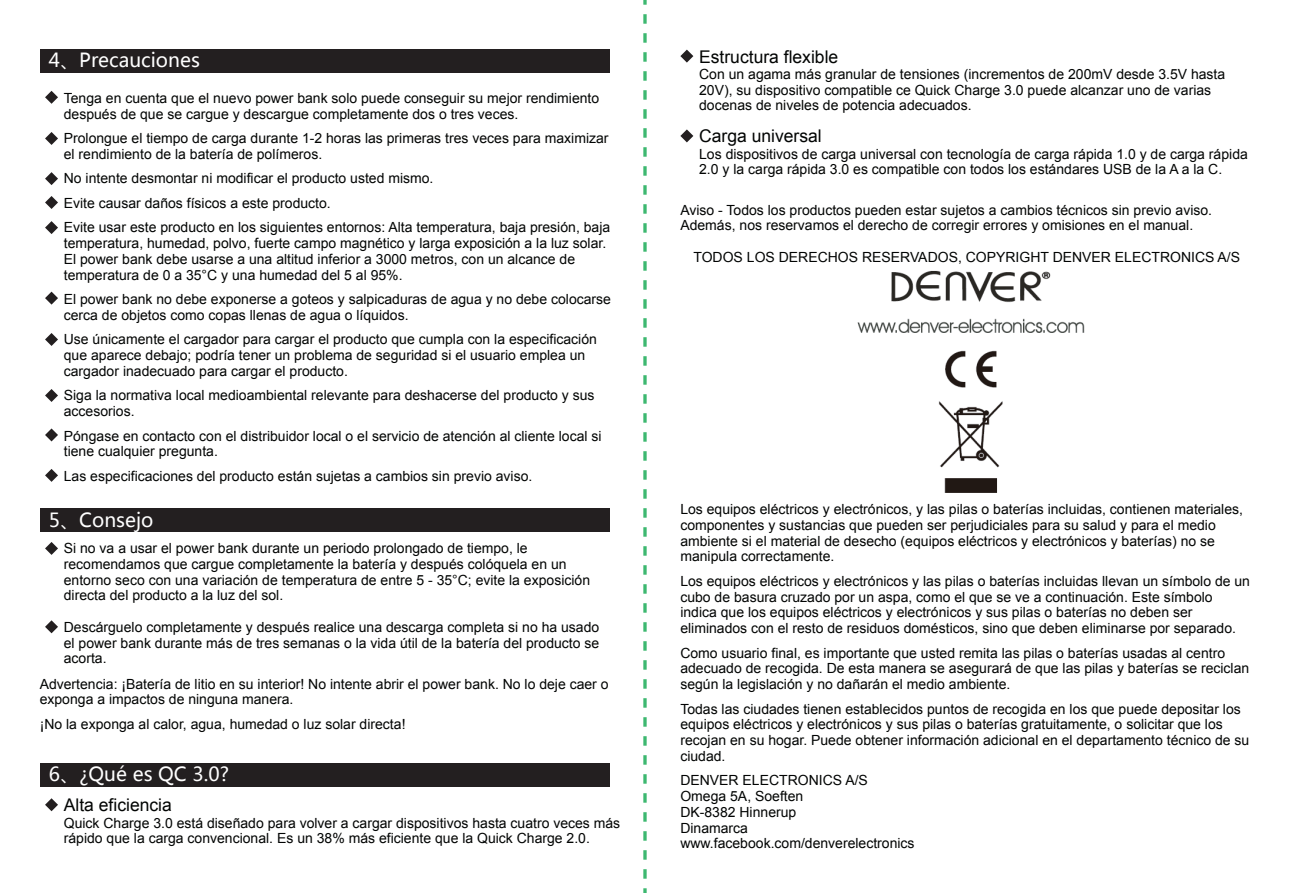
<style>
.page{position:relative;width:1290px;height:893px;background:#fff}
.page>*{position:absolute;margin:0;border:0;box-sizing:border-box;transform-origin:0 0}
.t1{font:19.25px "Microsoft Ya Hei";color:#fff}
.t2{font:17.5px "Arial";color:#020403}
.t3{font:14px/15.8px "Arial";color:#020403}
</style>
<div class="page">
<div style="left:40px;top:50px;width:569px;height:23px;background:#231f20"></div>
<div style="left:40px;top:509px;width:569px;height:23px;background:#231f20"></div>
<svg style="left:45px;top:542px;width:13px;height:13px"></svg>
<svg style="left:45px;top:620px;width:13px;height:13px"></svg>
<div style="left:40px;top:763px;width:569px;height:23px;background:#231f20"></div>
<svg style="left:45px;top:798px;width:13px;height:13px"></svg>
<svg style="left:45px;top:91px;width:13px;height:13px"></svg>
<svg style="left:45px;top:132px;width:13px;height:13px"></svg>
<svg style="left:45px;top:196px;width:13px;height:13px"></svg>
<svg style="left:45px;top:172px;width:13px;height:13px"></svg>
<svg style="left:45px;top:221px;width:13px;height:13px"></svg>
<svg style="left:45px;top:292px;width:13px;height:13px"></svg>
<svg style="left:45px;top:333px;width:13px;height:13px"></svg>
<svg style="left:45px;top:389px;width:13px;height:13px"></svg>
<svg style="left:45px;top:469px;width:13px;height:13px"></svg>
<svg style="left:45px;top:428px;width:13px;height:13px"></svg>
<img style="left:857px;top:270px;width:228px;height:223px">
<svg style="left:680px;top:50px;width:13px;height:13px"></svg>
<svg style="left:680px;top:129px;width:13px;height:13px"></svg>
<svg style="left:643px;top:0;width:4px;height:5px"></svg>
<svg style="left:643px;top:14px;width:4px;height:879px"></svg>
<h1 class="t1" style="left:49px;top:47px;width:153px">4、Precauciones</h1>
<p class="t3" style="left:64px;top:90px;width:537px">Tenga en cuenta que el nuevo power bank solo puede conseguir su mejor rendimiento después de que se cargue y descargue completamente dos o tres veces.</p>
<p class="t3" style="left:64px;top:130px;width:546px">Prolongue el tiempo de carga durante 1-2 horas las primeras tres veces para maximizar el rendimiento de la batería de polímeros.</p>
<p class="t3" style="left:64px;top:166px;width:548px;line-height:24.5px">No intente desmontar ni modificar el producto usted mismo.<br>Evite causar daños físicos a este producto.<br>Evite usar este producto en los siguientes entornos: Alta temperatura, baja presión, baja</p>
<p class="t3" style="left:64px;top:235px;width:544px">temperatura, humedad, polvo, fuerte campo magnético y larga exposición a la luz solar.<br>El power bank debe usarse a una altitud inferior a 3000 metros, con un alcance de temperatura de 0 a 35°C y una humedad del 5 al 95%.</p>
<p class="t3" style="left:64px;top:291px;width:549px">El power bank no debe exponerse a goteos y salpicaduras de agua y no debe colocarse cerca de objetos como copas llenas de agua o líquidos.</p>
<p class="t3" style="left:64px;top:332px;width:535px">Use únicamente el cargador para cargar el producto que cumpla con la especificación que aparece debajo; podría tener un problema de seguridad si el usuario emplea un cargador inadecuado para cargar el producto.</p>
<p class="t3" style="left:64px;top:388px;width:532px">Siga la normativa local medioambiental relevante para deshacerse del producto y sus accesorios.</p>
<p class="t3" style="left:64px;top:428px;width:539px">Póngase en contacto con el distribuidor local o el servicio de atención al cliente local si tiene cualquier pregunta.</p>
<p class="t3" style="left:64px;top:468px;width:470px">Las especificaciones del producto están sujetas a cambios sin previo aviso.</p>
<h1 class="t1" style="left:49px;top:507px;width:106px">5、Consejo</h1>
<p class="t3" style="left:64px;top:540px;width:528px">Si no va a usar el power bank durante un periodo prolongado de tiempo, le recomendamos que cargue completamente la batería y después colóquela en un entorno seco con una variación de temperatura de entre 5 - 35°C; evite la exposición directa del producto a la luz del sol.</p>
<p class="t3" style="left:64px;top:619px;width:537px;text-align:justify">Descárguelo completamente y después realice una descarga completa si no ha usado el power bank durante más de tres semanas o la vida útil de la batería del producto se acorta.</p>
<p class="t3" style="left:40px;top:676px;width:570px">Advertencia: ¡Batería de litio en su interior! No intente abrir el power bank. No lo deje caer o exponga a impactos de ninguna manera.</p>
<p class="t3" style="left:40px;top:716px;width:367px">¡No la exponga al calor, agua, humedad o luz solar directa!</p>
<h1 class="t1" style="left:49px;top:761px;width:182px">6、¿Qué es QC 3.0?</h1>
<p class="t2" style="left:64px;top:794px;width:109px">Alta eficiencia</p>
<p class="t3" style="left:64px;top:815px;width:558px">Quick Charge 3.0 está diseñado para volver a cargar dispositivos hasta cuatro veces más rápido que la carga convencional. Es un 38% más eficiente que la Quick Charge 2.0.</p>
<p class="t2" style="left:699px;top:45px;width:141px">Estructura flexible</p>
<p class="t3" style="left:699px;top:66px;width:528px">Con un agama más granular de tensiones (incrementos de 200mV desde 3.5V hasta<br>20V), su dispositivo compatible ce Quick Charge 3.0 puede alcanzar uno de varias docenas de niveles de potencia adecuados.</p>
<p class="t2" style="left:699px;top:125px;width:124px">Carga universal</p>
<p class="t3" style="left:699px;top:146px;width:550px">Los dispositivos de carga universal con tecnología de carga rápida 1.0 y de carga rápida<br>2.0 y la carga rápida 3.0 es compatible con todos los estándares USB de la A a la C.</p>
<p class="t3" style="left:680px;top:202px;width:533px">Aviso - Todos los productos pueden estar sujetos a cambios técnicos sin previo aviso.<br>Además, nos reservamos el derecho de corregir errores y omisiones en el manual.</p>
<p class="t3" style="left:693px;top:249px;width:548px">TODOS LOS DERECHOS RESERVADOS, COPYRIGHT DENVER ELECTRONICS A/S</p>
<p class="t3" style="left:680px;top:502px;width:564px">Los equipos eléctricos y electrónicos, y las pilas o baterías incluidas, contienen materiales, componentes y sustancias que pueden ser perjudiciales para su salud y para el medio ambiente si el material de desecho (equipos eléctricos y electrónicos y baterías) no se manipula correctamente.</p>
<p class="t3" style="left:680px;top:573px;width:571px">Los equipos eléctricos y electrónicos y las pilas o baterías incluidas llevan un símbolo de un cubo de basura cruzado por un aspa, como el que se ve a continuación. Este símbolo indica que los equipos eléctricos y electrónicos y sus pilas o baterías no deben ser eliminados con el resto de residuos domésticos, sino que deben eliminarse por separado.</p>
<p class="t3" style="left:680px;top:645px;width:570px">Como usuario final, es importante que usted remita las pilas o baterías usadas al centro adecuado de recogida. De esta manera se asegurará de que las pilas y baterías se reciclan según la legislación y no dañarán el medio ambiente.</p>
<p class="t3" style="left:680px;top:701px;width:570px">Todas las ciudades tienen establecidos puntos de recogida en los que puede depositar los equipos eléctricos y electrónicos y sus pilas o baterías gratuitamente, o solicitar que los recojan en su hogar. Puede obtener información adicional en el departamento técnico de su ciudad.</p>
<p class="t3" style="left:680px;top:773px;width:236px">DENVER ELECTRONICS A/S<br>Omega 5A, Soeften<br>DK-8382 Hinnerup<br>Dinamarca www.facebook.com/denverelectronics</p>
</div>
